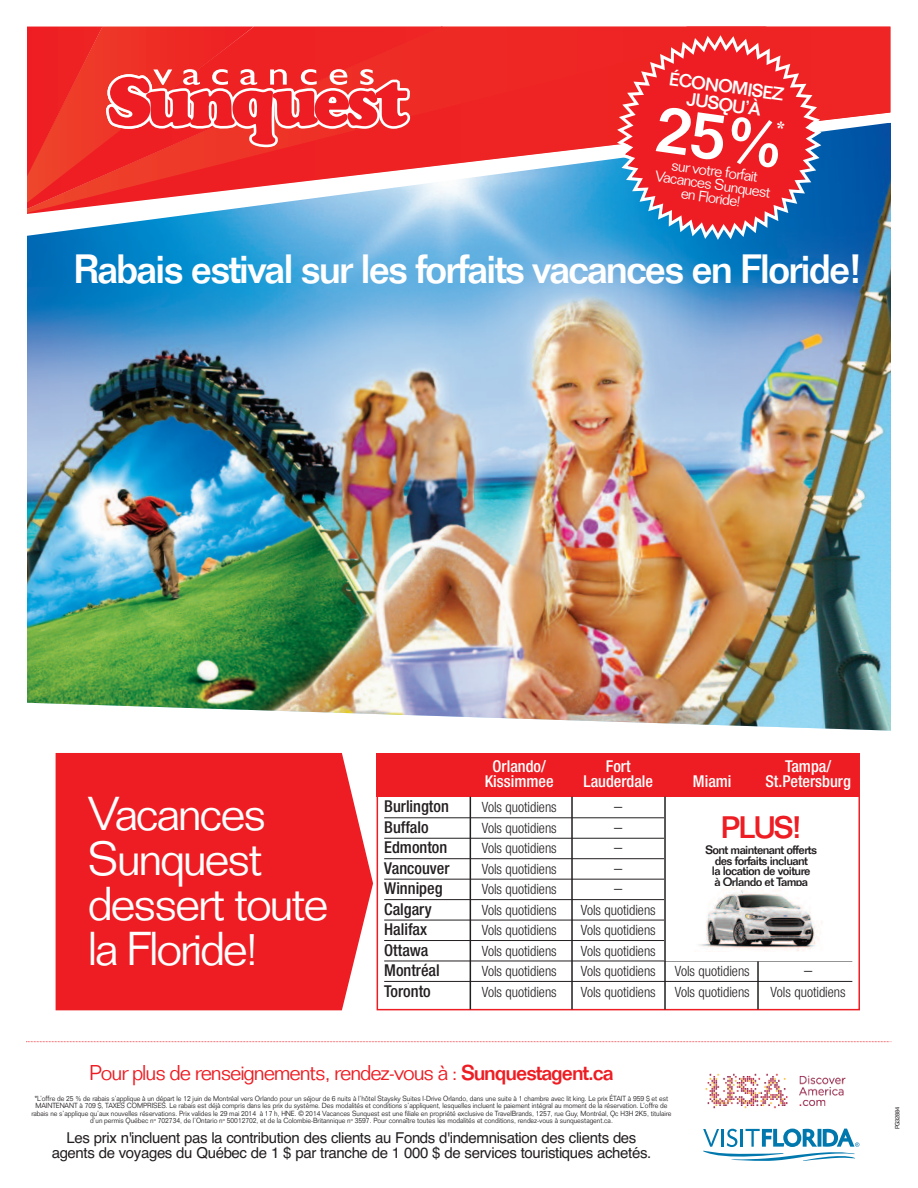
<style>
.page{position:relative;width:918px;height:1188px;background:#fff}
.page>*{position:absolute;margin:0;border:0;box-sizing:border-box;transform-origin:0 0}
.t1{font:300 46.5px/45px "Folio";letter-spacing:-.05em;color:#fff}
.t2{font:500 40.05px "Folio";letter-spacing:-.05em;color:#fff}
.t3{font:500 30.45px "Folio";color:#ee1d23}
.t4{font:300 21px "Folio";letter-spacing:-.05em;color:#ee1d23}
.t5{font:500 18px/18px "Folio";color:#fff;text-align:center}
.t6{font:500 condensed 16.35px "Helvetica Neue";color:#231f20}
.t7{font:500 condensed 16.35px "Helvetica Neue";color:#fff}
.t8{font:300 condensed 16.35px "Helvetica Neue";color:#231f20}
.t9{font:15px/15px "Helvetica";letter-spacing:-.025em;color:#231f20;text-align:center}
.t10{font:300 15px/27px "Folio";color:#fff;text-align:center}
.t11{font:300 condensed 14.1px "Helvetica Neue";color:#231f20}
.t12{font:500 12px/10.5px "Folio";letter-spacing:-.05em;color:#231f20;text-align:center}
.t13{font:300 7.2px/7.5px "Folio";letter-spacing:-.005em;color:#231f20;text-align:center;scale:.93 1}
.t14{font:6px "Helvetica";letter-spacing:-.03em;color:#231f20;scale:.95 1}
.s1{font-weight:500}
</style>
<div class="page">
<img style="left:27px;top:236px;width:864px;height:495px">
<svg style="left:27px;top:214px;width:864px;height:22px;background:#65afdb"></svg>
<svg style="left:27px;top:27px;width:864px;height:187px;background:#c25c6a"></svg>
<svg style="left:27px;top:27px;width:383px;height:176px;background:#ee4543"></svg>
<svg style="left:26px;top:1041px;width:866px;height:1px"></svg>
<svg style="left:703px;top:1129px;width:156px;height:32px"></svg>
<img style="left:705px;top:1073px;width:141px;height:36px">
<div style="left:377px;top:753px;width:482px;height:43px;background:#ee1d23"></div>
<div style="left:377px;top:753px;width:483px;height:257px;border:2px solid #ee1d23"></div>
<hr style="left:384px;top:817px;width:468px;height:1px;background:#231f20">
<hr style="left:384px;top:838px;width:468px;height:1px;background:#231f20">
<hr style="left:384px;top:858px;width:468px;height:1px;background:#231f20">
<hr style="left:384px;top:879px;width:468px;height:1px;background:#231f20">
<hr style="left:384px;top:899px;width:468px;height:1px;background:#231f20">
<hr style="left:384px;top:920px;width:468px;height:1px;background:#231f20">
<hr style="left:384px;top:940px;width:468px;height:1px;background:#231f20">
<hr style="left:384px;top:961px;width:468px;height:1px;background:#231f20">
<hr style="left:384px;top:981px;width:468px;height:1px;background:#231f20">
<div style="left:665px;top:797px;width:193px;height:163px;background:#fff"></div>
<img style="left:698px;top:887px;width:124px;height:64px">
<hr style="left:470px;top:797px;width:1px;height:212px;background:#231f20">
<hr style="left:571px;top:797px;width:2px;height:212px;background:#231f20">
<hr style="left:664px;top:797px;width:2px;height:212px;background:#231f20">
<hr style="left:757px;top:961px;width:2px;height:48px;background:#231f20">
<div style="left:56px;top:753px;width:317px;height:257px;background:#ee1d23"></div>
<svg style="left:617px;top:35px;width:204px;height:205px;background:#cd3e4c"></svg>
<h3 class="t5" style="left:670px;top:71px;width:117px;rotate:8deg">ÉCONOMISEZ<br>JUSQU’À</h3>
<h3 class="t10" style="left:673px;top:153px;width:89px;rotate:8deg">sur votre forfait en Floride!</h3>
<h3 class="t10" style="left:657px;top:164px;width:118px;rotate:8deg">Vacances Sunquest</h3>
<h2 class="t2" style="left:74px;top:254px;width:790px">Rabais estival sur les forfaits vacances en Floride!</h2>
<h1 class="t1" style="left:88px;top:796px;width:242px">Vacances<br>Sunquest dessert toute la Floride!</h1>
<h3 class="t7" style="left:493px;top:761px;width:55px">Orlando/</h3>
<h3 class="t7" style="left:606px;top:761px;width:26px">Fort</h3>
<h3 class="t7" style="left:785px;top:761px;width:48px">Tampa/</h3>
<h3 class="t7" style="left:485px;top:775px;width:70px">Kissimmee</h3>
<h3 class="t7" style="left:583px;top:775px;width:71px">Lauderdale</h3>
<h3 class="t7" style="left:693px;top:775px;width:40px">Miami</h3>
<h3 class="t7" style="left:765px;top:775px;width:87px">St.Petersburg</h3>
<h3 class="t6" style="left:384px;top:801px;width:66px">Burlington</h3>
<h3 class="t11" style="left:482px;top:802px;width:77px">Vols quotidiens</h3>
<h3 class="t8" style="left:614px;top:801px;width:10px">–</h3>
<h3 class="t6" style="left:384px;top:821px;width:46px">Buffalo</h3>
<h3 class="t11" style="left:482px;top:823px;width:77px">Vols quotidiens</h3>
<h3 class="t8" style="left:614px;top:821px;width:10px">–</h3>
<h3 class="t6" style="left:384px;top:842px;width:65px">Edmonton</h3>
<h3 class="t11" style="left:482px;top:843px;width:77px">Vols quotidiens</h3>
<h3 class="t8" style="left:614px;top:842px;width:10px">–</h3>
<h3 class="t6" style="left:701px;top:842px;width:24px">FoF</h3>
<h3 class="t6" style="left:384px;top:862px;width:67px">Vancouver</h3>
<h3 class="t11" style="left:482px;top:864px;width:77px">Vols quotidiens</h3>
<h3 class="t8" style="left:614px;top:862px;width:10px">–</h3>
<h3 class="t6" style="left:384px;top:883px;width:60px">Winnipeg</h3>
<h3 class="t11" style="left:482px;top:884px;width:77px">Vols quotidiens</h3>
<h3 class="t8" style="left:614px;top:883px;width:10px">–</h3>
<h3 class="t6" style="left:384px;top:903px;width:49px">Calgary</h3>
<h3 class="t11" style="left:482px;top:905px;width:77px">Vols quotidiens</h3>
<h3 class="t11" style="left:581px;top:905px;width:77px">Vols quotidiens</h3>
<h3 class="t6" style="left:384px;top:924px;width:44px">Halifax</h3>
<h3 class="t11" style="left:482px;top:925px;width:77px">Vols quotidiens</h3>
<h3 class="t11" style="left:581px;top:925px;width:77px">Vols quotidiens</h3>
<h3 class="t6" style="left:384px;top:944px;width:46px">Ottawa</h3>
<h3 class="t11" style="left:482px;top:946px;width:77px">Vols quotidiens</h3>
<h3 class="t11" style="left:581px;top:946px;width:77px">Vols quotidiens</h3>
<h3 class="t6" style="left:384px;top:964px;width:57px">Montréal</h3>
<h3 class="t11" style="left:482px;top:966px;width:77px">Vols quotidiens</h3>
<h3 class="t11" style="left:581px;top:966px;width:77px">Vols quotidiens</h3>
<h3 class="t11" style="left:675px;top:966px;width:77px">Vols quotidiens</h3>
<h3 class="t8" style="left:804px;top:964px;width:10px">–</h3>
<h3 class="t6" style="left:384px;top:985px;width:48px">Toronto</h3>
<h3 class="t11" style="left:482px;top:987px;width:77px">Vols quotidiens</h3>
<h3 class="t11" style="left:581px;top:987px;width:77px">Vols quotidiens</h3>
<h3 class="t11" style="left:675px;top:987px;width:77px">Vols quotidiens</h3>
<h3 class="t11" style="left:771px;top:987px;width:77px">Vols quotidiens</h3>
<h3 class="t3" style="left:721px;top:817px;width:83px">PLUS!</h3>
<h3 class="t12" style="left:705px;top:846px;width:113px">Sont maintenant offerts des forfaits incluant<br>la location de voiture<br>à Orlando et Tampa</h3>
<h3 class="t4" style="left:89px;top:1065px;width:526px">Pour plus de renseignements, rendez-vous à : <span class="s1">Sunquestagent.ca</span></h3>
<p class="t13" style="left:31px;top:1095px;width:690px">*L’offre de 25 % de rabais s’applique à un départ le 12 juin de Montréal vers Orlando pour un séjour de 6 nuits à l’hôtel Staysky Suites I-Drive Orlando, dans une suite à 1 chambre avec lit king. Le prix ÉTAIT à 959 $ et est MAINTENANT à 709 $, TAXES COMPRISES. Le rabais est déjà compris dans les prix du système. Des modalités et conditions s’appliquent, lesquelles incluent le paiement intégral au moment de la réservation. L’offre de rabais ne s’applique qu’aux nouvelles réservations. Prix valides le 29 mai 2014 à 17 h, HNE. © 2014 Vacances Sunquest est une filiale en propriété exclusive de TravelBrands, 1257, rue Guy, Montréal, Qc H3H 2K5, titulaire d’un permis Québec n<sup>o</sup> 702734, de l’Ontario n<sup>o</sup> 50012702, et de la Colombie-Britannique n<sup>o</sup> 3597. Pour connaître toutes les modalités et conditions, rendez-vous à sunquestagent.ca.</p>
<h3 class="t9" style="left:52px;top:1131px;width:601px">Les prix n'incluent pas la contribution des clients au Fonds d'indemnisation des clients des agents de voyages du Québec de 1 $ par tranche de 1 000 $ de services touristiques achetés.</h3>
<p class="t14" style="left:894px;top:1129px;width:26px;rotate:-90deg">PG32884</p>
</div>
